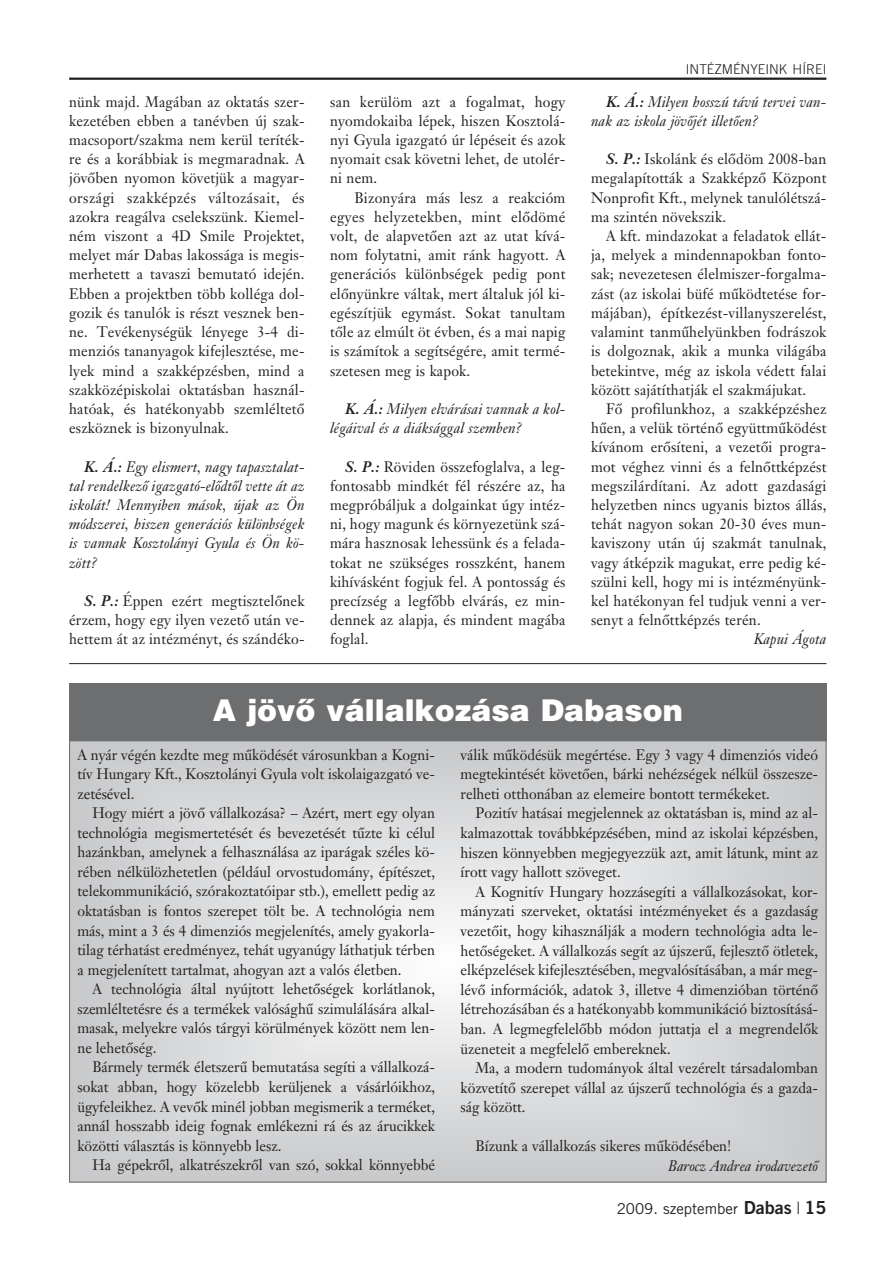
<style>
.page{position:relative;width:893px;height:1262px;background:#fff}
.page>*{position:absolute;margin:0;border:0;box-sizing:border-box;transform-origin:0 0}
.t1{font:900 30px "Gs Helvetica";color:#fff}
.t2{font:15px/19.2px "Janson Type";color:#231f20;text-align:justify;scale:.95 1}
.t3{font:italic 15px/19.2px "Janson Type";letter-spacing:.015em;color:#231f20;scale:.95 1}
.t4{font:15px "Trade Gothic";color:#231f20}
.t5{font:300 13.5px "Trade Gothic";color:#231f20}
.s1{font-weight:700}
.s2{font-weight:700;font-style:italic}
.s3{font-family:"Trade Gothic Bold Two";font-size:18px}
</style>
<div class="page">
<hr style="left:69px;top:78px;width:757px;height:2px;background:#231f20">
<svg style="left:797px;top:1201px;width:1px;height:13px"></svg>
<svg style="left:71px;top:742px;width:753px;height:438px;background:#d8dadb"></svg>
<div style="left:69px;top:683px;width:757px;height:57px;background:#6c6e70"></div>
<hr style="left:69px;top:663px;width:757px;height:1px;background:#231f20">
<p class="t2" style="left:69px;top:94px;width:249px">nünk majd. Magában az oktatás szer&shy;kezetében ebben a tanévben új szak&shy;macsoport/szakma nem kerül teríték&shy;re és a korábbiak is megmaradnak. A jövôben nyomon követjük a magyar&shy;országi szakképzés változásait, és azokra reagálva cselekszünk. Kiemel&shy;ném viszont a 4D Smile Projektet, melyet már Dabas lakossága is megis&shy;merhetett a tavaszi bemutató idején.<br>Ebben a projektben több kolléga dol&shy;gozik és tanulók is részt vesznek ben&shy;ne. Tevékenységük lényege 3-4 di&shy;menziós tananyagok kifejlesztése, me&shy;lyek mind a szakképzésben, mind a szakközépiskolai oktatásban használ&shy;hatóak, és hatékonyabb szemléltetô eszköznek is bizonyulnak.</p>
<p class="t3" style="left:69px;top:459px;width:249px;text-align:justify;text-indent:15px"><span class="s1">K. Á.:</span> Egy elismert, nagy tapasztalat&shy;tal rendelkezô igazgató-elôdtôl vette át az iskolát! Mennyiben mások, újak az Ön módszerei, hiszen generációs különbségek is vannak Kosztolányi Gyula és Ön kö&shy;zött?</p>
<p class="t2" style="left:69px;top:593px;width:249px;text-indent:15px"><span class="s2">S. P.:</span> Éppen ezért megtisztelônek érzem, hogy egy ilyen vezetô után ve&shy;hettem át az intézményt, és szándéko-</p>
<p class="t2" style="left:330px;top:94px;width:249px">san kerülöm azt a fogalmat, hogy nyomdokaiba lépek, hiszen Kosztolá&shy;nyi Gyula igazgató úr lépéseit és azok nyomait csak követni lehet, de utolér&shy;ni nem.</p>
<p class="t2" style="left:330px;top:190px;width:249px;text-indent:24px">Bizonyára más lesz a reakcióm egyes helyzetekben, mint elôdömé volt, de alapvetôen azt az utat kívá&shy;nom folytatni, amit ránk hagyott. A generációs különbségek pedig pont elônyünkre váltak, mert általuk jól ki&shy;egészítjük egymást. Sokat tanultam tôle az elmúlt öt évben, és a mai napig is számítok a segítségére, amit termé&shy;szetesen meg is kapok.</p>
<p class="t3" style="left:330px;top:401px;width:249px;text-indent:15px"><span class="s1">K. Á.:</span> Milyen elvárásai vannak a kol&shy;légáival és a diáksággal szemben?</p>
<p class="t2" style="left:330px;top:459px;width:249px;text-indent:15px"><span class="s2">S. P.:</span> Röviden összefoglalva, a leg&shy;fontosabb mindkét fél részére az, ha megpróbáljuk a dolgainkat úgy intéz&shy;ni, hogy magunk és környezetünk szá&shy;mára hasznosak lehessünk és a felada&shy;tokat ne szükséges rosszként, hanem kihívásként fogjuk fel. A pontosság és precízség a legfôbb elvárás, ez min&shy;dennek az alapja, és mindent magába foglal.</p>
<p class="t5" style="left:685px;top:64px;width:142px">INTÉZMÉNYEINK HÍREI</p>
<p class="t3" style="left:591px;top:94px;width:249px;text-indent:15px"><span class="s1">K. Á.:</span> Milyen hosszú távú tervei van&shy;nak az iskola jövôjét illetôen?</p>
<p class="t2" style="left:591px;top:152px;width:249px;text-indent:15px"><span class="s2">S. P.:</span> Iskolánk és elôdöm 2008-ban megalapították a Szakképzô Központ Nonprofit Kft., melynek tanulólétszá&shy;ma szintén növekszik.</p>
<p class="t2" style="left:591px;top:229px;width:249px;text-indent:15px">A kft. mindazokat a feladatok ellát&shy;ja, melyek a mindennapokban fonto&shy;sak; nevezetesen élelmiszer-forgalma&shy;zást (az iskolai büfé mûködtetése for&shy;májában), építkezést-villanyszerelést, valamint tanmûhelyünkben fodrászok is dolgoznak, akik a munka világába betekintve, még az iskola védett falai között sajátíthatják el szakmájukat.</p>
<p class="t2" style="left:591px;top:401px;width:249px;text-indent:15px">Fô profilunkhoz, a szakképzéshez hûen, a velük történô együttmûködést kívánom erôsíteni, a vezetôi progra&shy;mot véghez vinni és a felnôttképzést megszilárdítani. Az adott gazdasági helyzetben nincs ugyanis biztos állás, tehát nagyon sokan 20-30 éves mun&shy;kaviszony után új szakmát tanulnak, vagy átképzik magukat, erre pedig ké&shy;szülni kell, hogy mi is intézményünk&shy;kel hatékonyan fel tudjuk venni a ver&shy;senyt a felnôttképzés terén.</p>
<p class="t3" style="left:753px;top:632px;width:78px">Kapui Ágota</p>
<h1 class="t1" style="left:213px;top:699px;width:471px">A jövô vállalkozása Dabason</h1>
<p class="t2" style="left:77px;top:747px;width:378px">A nyár végén kezdte meg mûködését városunkban a Kogni&shy;tív Hungary Kft., Kosztolányi Gyula volt iskolaigazgató ve&shy;zetésével.</p>
<p class="t2" style="left:77px;top:806px;width:378px;text-indent:15px">Hogy miért a jövô vállalkozása? – Azért, mert egy olyan technológia megismertetését és bevezetését tûzte ki célul hazánkban, amelynek a felhasználása az iparágak széles kö&shy;rében nélkülözhetetlen (például orvostudomány, építészet, telekommunikáció, szórakoztatóipar stb.), emellett pedig az oktatásban is fontos szerepet tölt be. A technológia nem más, mint a 3 és 4 dimenziós megjelenítés, amely gyakorla&shy;tilag térhatást eredményez, tehát ugyanúgy láthatjuk térben a megjelenített tartalmat, ahogyan azt a valós életben.</p>
<p class="t2" style="left:77px;top:981px;width:378px;text-indent:15px">A technológia által nyújtott lehetôségek korlátlanok, szemléltetésre és a termékek valósághû szimulálására alkal&shy;masak, melyekre valós tárgyi körülmények között nem len&shy;ne lehetôség.</p>
<p class="t2" style="left:77px;top:1060px;width:378px;text-indent:15px">Bármely termék életszerû bemutatása segíti a vállalkozá&shy;sokat abban, hogy közelebb kerüljenek a vásárlóikhoz, ügyfeleikhez. A vevôk minél jobban megismerik a terméket, annál hosszabb ideig fognak emlékezni rá és az árucikkek közötti választás is könnyebb lesz.</p>
<p class="t2" style="left:92px;top:1157px;width:362px">Ha gépekrôl, alkatrészekrôl van szó, sokkal könnyebbé</p>
<p class="t2" style="left:460px;top:747px;width:378px;line-height:19.6px">válik mûködésük megértése. Egy 3 vagy 4 dimenziós videó megtekintését követôen, bárki nehézségek nélkül összesze&shy;relheti otthonában az elemeire bontott termékeket.</p>
<p class="t2" style="left:460px;top:806px;width:378px;line-height:19.6px;text-indent:15px">Pozitív hatásai megjelennek az oktatásban is, mind az al&shy;kalmazottak továbbképzésében, mind az iskolai képzésben, hiszen könnyebben megjegyezzük azt, amit látunk, mint az írott vagy hallott szöveget.</p>
<p class="t2" style="left:460px;top:884px;width:378px;line-height:19.6px;text-indent:15px">A Kognitív Hungary hozzásegíti a vállalkozásokat, kor&shy;mányzati szerveket, oktatási intézményeket és a gazdaság vezetôit, hogy kihasználják a modern technológia adta le&shy;hetôségeket. A vállalkozás segít az újszerû, fejlesztô ötletek, elképzelések kifejlesztésében, megvalósításában, a már meg&shy;lévô információk, adatok 3, illetve 4 dimenzióban történô létrehozásában és a hatékonyabb kommunikáció biztosításá&shy;ban. A legmegfelelôbb módon juttatja el a megrendelôk üzeneteit a megfelelô embereknek.</p>
<p class="t2" style="left:460px;top:1060px;width:378px;line-height:19.6px;text-indent:15px">Ma, a modern tudományok által vezérelt társadalomban közvetítô szerepet vállal az újszerû technológia és a gazda&shy;ság között.</p>
<p class="t2" style="left:475px;top:1139px;width:271px">Bízunk a vállalkozás sikeres mûködésében!</p>
<p class="t3" style="left:668px;top:1158px;width:159px">Barocz Andrea irodavezetô</p>
<p class="t4" style="left:616px;top:1203px;width:211px">2009. szeptember <span class="s3">Dabas 15</span></p>
</div>
